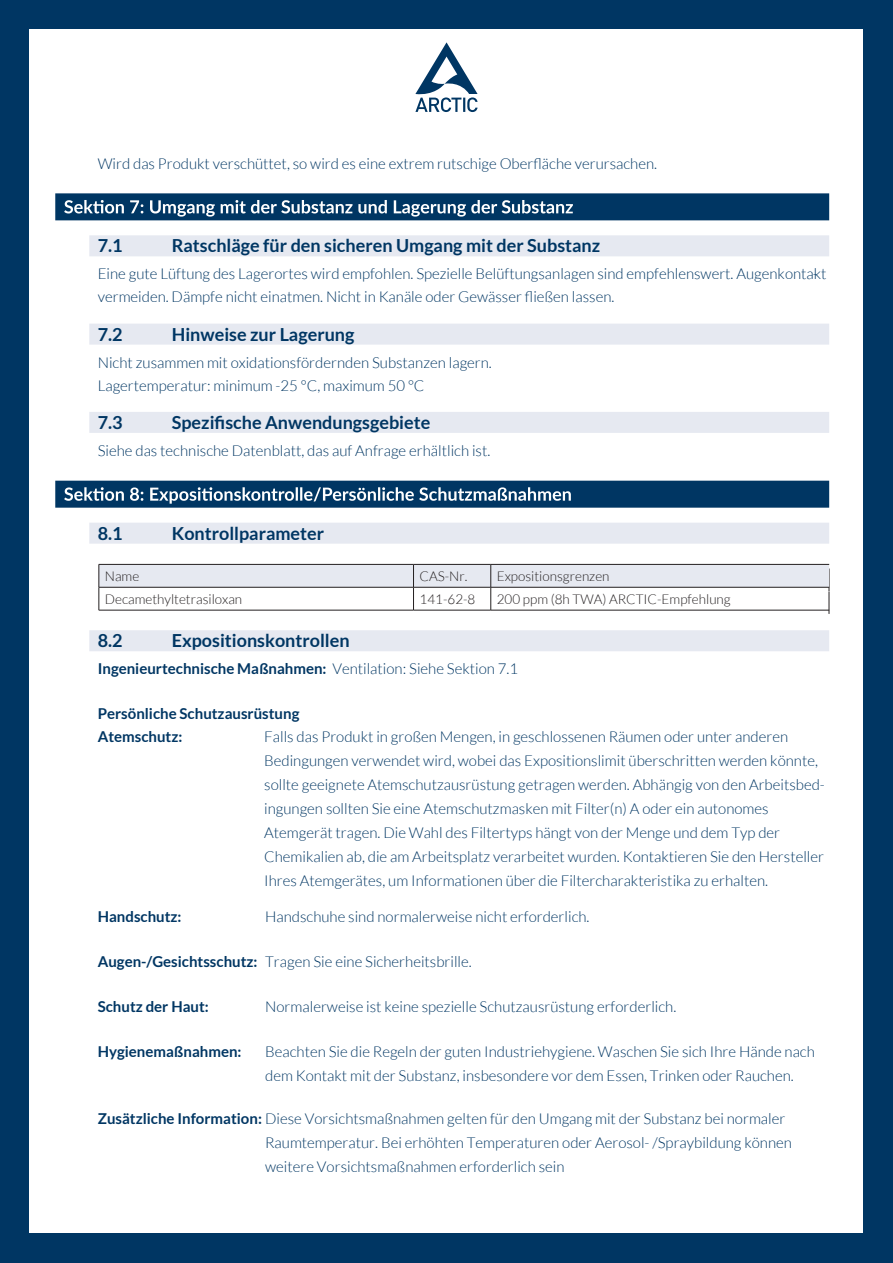
<style>
.page{position:relative;width:893px;height:1263px;background:#003663}
.page>*{position:absolute;margin:0;border:0;box-sizing:border-box;transform-origin:0 0}
.t1{font:700 18px "Lato";color:#003663}
.t2{font:300 15px/24px "Lato";color:#003663}
.t3{font:700 15px/22.5px "Lato";color:#003663}
.t4{font:300 13.5px "Lato";color:#231f20}
.s1{font-weight:300}
.s2{font-weight:700}
</style>
<div class="page">
<div style="left:30px;top:30px;width:833px;height:1203px;background:#fff"></div>
<svg style="left:415px;top:42px;width:63px;height:70px"></svg>
<div style="left:55px;top:193px;width:774px;height:27px;background:#003663"></div>
<div style="left:89px;top:235px;width:740px;height:21px;background:#e6e9f1"></div>
<div style="left:89px;top:324px;width:740px;height:21px;background:#e6e9f1"></div>
<div style="left:89px;top:412px;width:740px;height:21px;background:#e6e9f1"></div>
<div style="left:55px;top:481px;width:774px;height:27px;background:#003663"></div>
<div style="left:89px;top:523px;width:740px;height:21px;background:#e6e9f1"></div>
<div style="left:89px;top:630px;width:740px;height:21px;background:#e6e9f1"></div>
<svg style="left:64px;top:200px;width:509px;height:17px"></svg>
<svg style="left:64px;top:487px;width:507px;height:17px"></svg>
<svg style="left:99px;top:564px;width:731px;height:50px"></svg>
<hr style="left:99px;top:610px;width:314px;height:1px;background:#231f20">
<hr style="left:413px;top:610px;width:78px;height:1px;background:#231f20">
<hr style="left:491px;top:610px;width:338px;height:1px;background:#231f20">
<p class="t2" style="left:98px;top:151px;width:561px">Wird das Produkt verschüttet, so wird es eine extrem rutschige Oberfläche verursachen.</p>
<p class="t1" style="left:98px;top:235px;width:26px">7.1</p>
<p class="t1" style="left:172px;top:235px;width:430px">Ratschläge für den sicheren Umgang mit der Substanz</p>
<p class="t2" style="left:98px;top:263px;width:730px;line-height:22.5px">Eine gute Lüftung des Lagerortes wird empfohlen. Spezielle Belüftungsanlagen sind empfehlenswert. Augenkontakt vermeiden. Dämpfe nicht einatmen. Nicht in Kanäle oder Gewässer fließen lassen.</p>
<p class="t2" style="left:813px;top:262px;width:6px">-</p>
<p class="t1" style="left:98px;top:324px;width:26px">7.2</p>
<p class="t1" style="left:172px;top:324px;width:184px">Hinweise zur Lagerung</p>
<p class="t2" style="left:98px;top:352px;width:396px;line-height:22.5px">Nicht zusammen mit oxidationsfördernden Substanzen lagern.<br>Lagertemperatur: minimum -25 °C, maximum 50 °C</p>
<p class="t1" style="left:98px;top:412px;width:26px">7.3</p>
<p class="t1" style="left:172px;top:412px;width:260px">Spezifische Anwendungsgebiete</p>
<p class="t2" style="left:98px;top:439px;width:394px">Siehe das technische Datenblatt, das auf Anfrage erhältlich ist.</p>
<p class="t1" style="left:98px;top:523px;width:26px">8.1</p>
<p class="t1" style="left:172px;top:523px;width:154px">Kontrollparameter</p>
<p class="t4" style="left:105px;top:569px;width:36px">Name</p>
<p class="t4" style="left:419px;top:569px;width:49px">CAS-Nr.</p>
<p class="t4" style="left:497px;top:569px;width:114px">Expositionsgrenzen</p>
<p class="t4" style="left:105px;top:592px;width:139px">Decamethyltetrasiloxan</p>
<p class="t4" style="left:419px;top:592px;width:57px">141-62-8</p>
<p class="t4" style="left:497px;top:592px;width:235px">200 ppm (8h TWA) ARCTIC-Empfehlung</p>
<p class="t1" style="left:98px;top:630px;width:26px">8.2</p>
<p class="t3" style="left:98px;top:657px;width:422px">Ingenieurtechnische Maßnahmen: <span class="s1">Ventilation: Siehe Sektion 7.1</span></p>
<p class="t3" style="left:98px;top:702px;width:203px">Persönliche Schutzausrüstung<br>Atemschutz:</p>
<p class="t1" style="left:172px;top:630px;width:179px">Expositionskontrollen</p>
<p class="t2" style="left:264px;top:724px;width:562px">Falls das Produkt in großen Mengen, in geschlossenen Räumen oder unter anderen Bedingungen verwendet wird, wobei das Expositionslimit überschritten werden könnte, sollte geeignete Atemschutzausrüstung getragen werden. Abhängig von den Arbeitsbed&shy;ingungen sollten Sie eine Atemschutzmasken mit Filter(n) A oder ein autonomes Atemgerät tragen. Die Wahl des Filtertyps hängt von der Menge und dem Typ der Chemikalien ab, die am Arbeitsplatz verarbeitet wurden. Kontaktieren Sie den Hersteller Ihres Atemgerätes, um Informationen über die Filtercharakteristika zu erhalten.</p>
<p class="t3" style="left:98px;top:905px;width:85px">Handschutz:</p>
<p class="t2" style="left:265px;top:904px;width:326px">Handschuhe sind normalerweise nicht erforderlich.</p>
<p class="t2" style="left:98px;top:949px;width:375px"><span class="s2">Augen-/Gesichtsschutz:</span> Tragen Sie eine Sicherheitsbrille.</p>
<p class="t3" style="left:98px;top:995px;width:113px">Schutz der Haut:</p>
<p class="t2" style="left:265px;top:994px;width:413px">Normalerweise ist keine spezielle Schutzausrüstung erforderlich.</p>
<p class="t3" style="left:98px;top:1040px;width:145px">Hygienemaßnahmen:</p>
<p class="t2" style="left:265px;top:1039px;width:551px">Beachten Sie die Regeln der guten Industriehygiene. Waschen Sie sich Ihre Hände nach dem Kontakt mit der Substanz, insbesondere vor dem Essen, Trinken oder Rauchen.</p>
<p class="t2" style="left:265px;top:1107px;width:528px;text-indent:-167px"><span class="s2">Zusätzliche Information:</span> Diese Vorsichtsmaßnahmen gelten für den Umgang mit der Substanz bei normaler<br>Raumtemperatur. Bei erhöhten Temperaturen oder Aerosol- /Spraybildung können weitere Vorsichtsmaßnahmen erforderlich sein</p>
</div>
